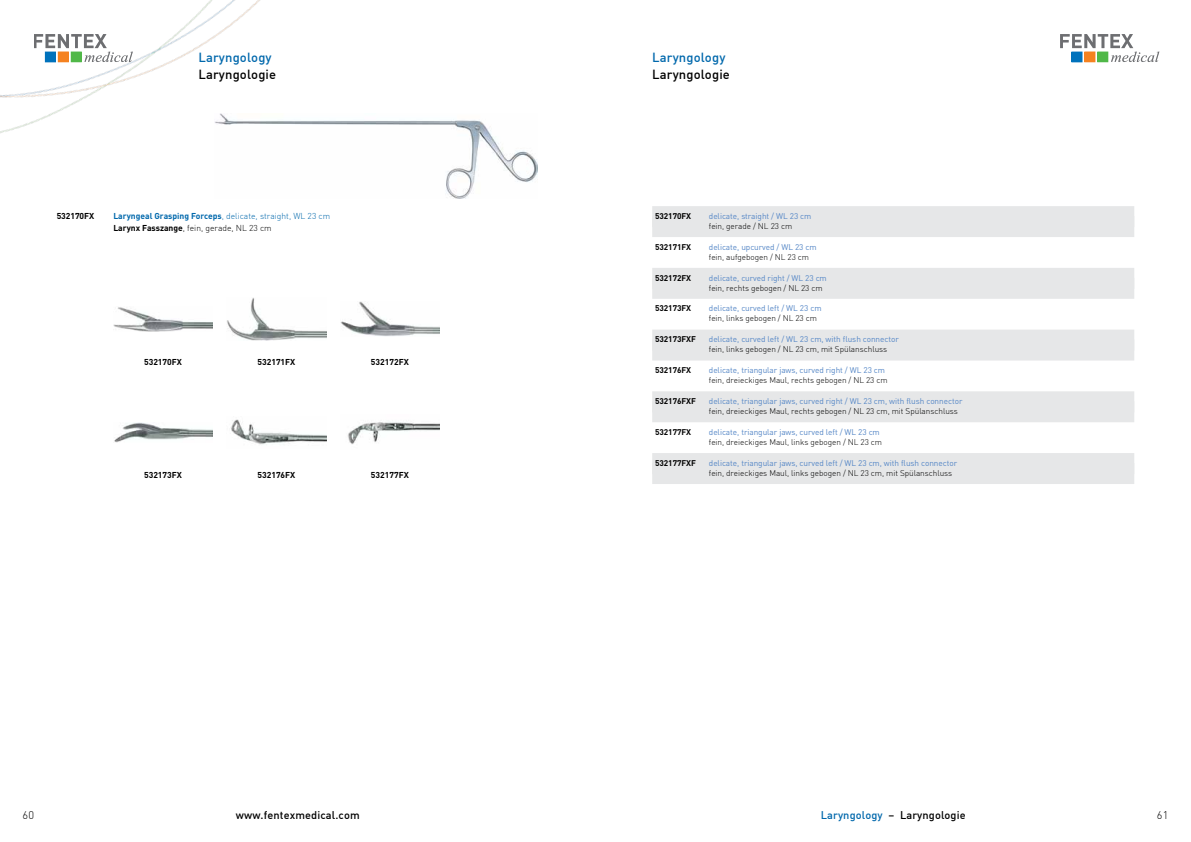
<style>
.page{position:relative;width:1191px;height:842px;background:#fff}
.page>*{position:absolute;margin:0;border:0;box-sizing:border-box;transform-origin:0 0}
.t1{font:500 13px "DIN";letter-spacing:.01em;color:#000}
.t2{font:500 13px "DIN";letter-spacing:.01em;color:#0068ac}
.t3{font:500 11px "DIN";letter-spacing:.01em;color:#000}
.t4{font:300 11px "DIN";color:#000}
.t5{font:300 8.5px/12px "DIN";color:#0068ac}
.t6{font:700 8.5px "DIN Pro";color:#000}
.t7{font:8.2px "DIN Pro";letter-spacing:-.005em;color:#5486c6}
.t8{font:300 8.2px "DIN";letter-spacing:-.005em;color:#000}
.t9{font:700 8.2px "DIN Pro";letter-spacing:-.005em;color:#000}
.s1{font-family:"DIN Pro";font-weight:700}
.s2{font-family:"DIN Pro";font-weight:700;color:#000}
.s3{color:#000}
.s4{color:#0068ac}
</style>
<div class="page">
<img style="left:0;top:0;width:260px;height:133px">
<svg style="left:34px;top:34px;width:99px;height:28px"></svg>
<div style="left:45px;top:52px;width:10px;height:10px;background:#0072bc"></div>
<div style="left:58px;top:52px;width:10px;height:10px;background:#f58220"></div>
<div style="left:71px;top:52px;width:10px;height:10px;background:#50b848"></div>
<svg style="left:1060px;top:34px;width:99px;height:28px"></svg>
<div style="left:1072px;top:52px;width:10px;height:10px;background:#0072bc"></div>
<div style="left:1084px;top:52px;width:11px;height:10px;background:#f58220"></div>
<div style="left:1097px;top:52px;width:10px;height:10px;background:#50b848"></div>
<img style="left:214px;top:113px;width:323px;height:85px">
<div style="left:652px;top:206px;width:482px;height:21px;background:#e6e7e8"></div>
<div style="left:652px;top:216px;width:482px;height:21px;background:#e6e7e8"></div>
<div style="left:652px;top:268px;width:482px;height:21px;background:#e6e7e8"></div>
<div style="left:652px;top:278px;width:482px;height:21px;background:#e6e7e8"></div>
<div style="left:652px;top:330px;width:482px;height:21px;background:#e6e7e8"></div>
<div style="left:652px;top:339px;width:482px;height:21px;background:#e6e7e8"></div>
<div style="left:652px;top:391px;width:482px;height:21px;background:#e6e7e8"></div>
<div style="left:652px;top:401px;width:482px;height:21px;background:#e6e7e8"></div>
<div style="left:652px;top:453px;width:482px;height:21px;background:#e6e7e8"></div>
<div style="left:652px;top:463px;width:482px;height:21px;background:#e6e7e8"></div>
<img style="left:113px;top:307px;width:100px;height:24px">
<img style="left:227px;top:297px;width:99px;height:44px">
<img style="left:340px;top:301px;width:99px;height:35px">
<img style="left:114px;top:422px;width:99px;height:20px">
<img style="left:231px;top:419px;width:95px;height:26px">
<img style="left:347px;top:422px;width:92px;height:23px">
<h1 class="t2" style="left:198px;top:49px;width:75px">Laryngology</h1>
<h1 class="t1" style="left:198px;top:66px;width:79px">Laryngologie</h1>
<h1 class="t2" style="left:652px;top:49px;width:75px">Laryngology</h1>
<h1 class="t1" style="left:652px;top:66px;width:79px">Laryngologie</h1>
<p class="t6" style="left:57px;top:209px;width:39px">532170FX</p>
<p class="t5" style="left:113px;top:210px;width:218px"><span class="s1">Laryngeal Grasping Forceps</span>, delicate, straight, WL 23 cm<br><span class="s2">Larynx Fasszange</span><span class="s3">, fein, gerade, NL 23 cm</span></p>
<p class="t9" style="left:655px;top:209px;width:38px">532170FX</p>
<p class="t7" style="left:709px;top:209px;width:104px">delicate, straight / WL 23 cm</p>
<p class="t8" style="left:709px;top:221px;width:85px">fein, gerade / NL 23 cm</p>
<p class="t6" style="left:144px;top:355px;width:39px">532170FX</p>
<p class="t6" style="left:257px;top:355px;width:39px">532171FX</p>
<p class="t6" style="left:371px;top:355px;width:39px">532172FX</p>
<p class="t6" style="left:144px;top:468px;width:39px">532173FX</p>
<p class="t6" style="left:257px;top:468px;width:39px">532176FX</p>
<p class="t6" style="left:371px;top:468px;width:39px">532177FX</p>
<p class="t9" style="left:655px;top:240px;width:38px">532171FX</p>
<p class="t7" style="left:709px;top:240px;width:109px">delicate, upcurved / WL 23 cm</p>
<p class="t8" style="left:709px;top:252px;width:102px">fein, aufgebogen / NL 23 cm</p>
<p class="t9" style="left:655px;top:271px;width:38px">532172FX</p>
<p class="t7" style="left:709px;top:271px;width:119px">delicate, curved right / WL 23 cm</p>
<p class="t8" style="left:709px;top:283px;width:115px">fein, rechts gebogen / NL 23 cm</p>
<p class="t9" style="left:655px;top:302px;width:38px">532173FX</p>
<p class="t7" style="left:709px;top:302px;width:114px">delicate, curved left / WL 23 cm</p>
<p class="t8" style="left:709px;top:313px;width:110px">fein, links gebogen / NL 23 cm</p>
<p class="t9" style="left:655px;top:332px;width:43px">532173FXF</p>
<p class="t7" style="left:709px;top:333px;width:191px">delicate, curved left / WL 23 cm, with flush connector</p>
<p class="t8" style="left:709px;top:344px;width:180px">fein, links gebogen / NL 23 cm, mit Spülanschluss</p>
<p class="t9" style="left:655px;top:363px;width:38px">532176FX</p>
<p class="t7" style="left:709px;top:364px;width:178px">delicate, triangular jaws, curved right / WL 23 cm</p>
<p class="t8" style="left:709px;top:375px;width:180px">fein, dreieckiges Maul, rechts gebogen / NL 23 cm</p>
<p class="t9" style="left:655px;top:394px;width:43px">532176FXF</p>
<p class="t7" style="left:709px;top:395px;width:255px">delicate, triangular jaws, curved right / WL 23 cm, with flush connector</p>
<p class="t8" style="left:709px;top:406px;width:250px">fein, dreieckiges Maul, rechts gebogen / NL 23 cm, mit Spülanschluss</p>
<p class="t9" style="left:655px;top:425px;width:38px">532177FX</p>
<p class="t7" style="left:709px;top:425px;width:172px">delicate, triangular jaws, curved left / WL 23 cm</p>
<p class="t8" style="left:709px;top:437px;width:175px">fein, dreieckiges Maul, links gebogen / NL 23 cm</p>
<p class="t9" style="left:655px;top:456px;width:43px">532177FXF</p>
<p class="t7" style="left:709px;top:456px;width:250px">delicate, triangular jaws, curved left / WL 23 cm, with flush connector</p>
<p class="t8" style="left:709px;top:468px;width:245px">fein, dreieckiges Maul, links gebogen / NL 23 cm, mit Spülanschluss</p>
<h2 class="t4" style="left:23px;top:808px;width:13px">60</h2>
<h2 class="t3" style="left:236px;top:808px;width:125px">www.fentexmedical.com</h2>
<h2 class="t3" style="left:820px;top:808px;width:146px"><span class="s4">Laryngology</span> – Laryngologie</h2>
<h2 class="t4" style="left:1156px;top:808px;width:13px">61</h2>
</div>
